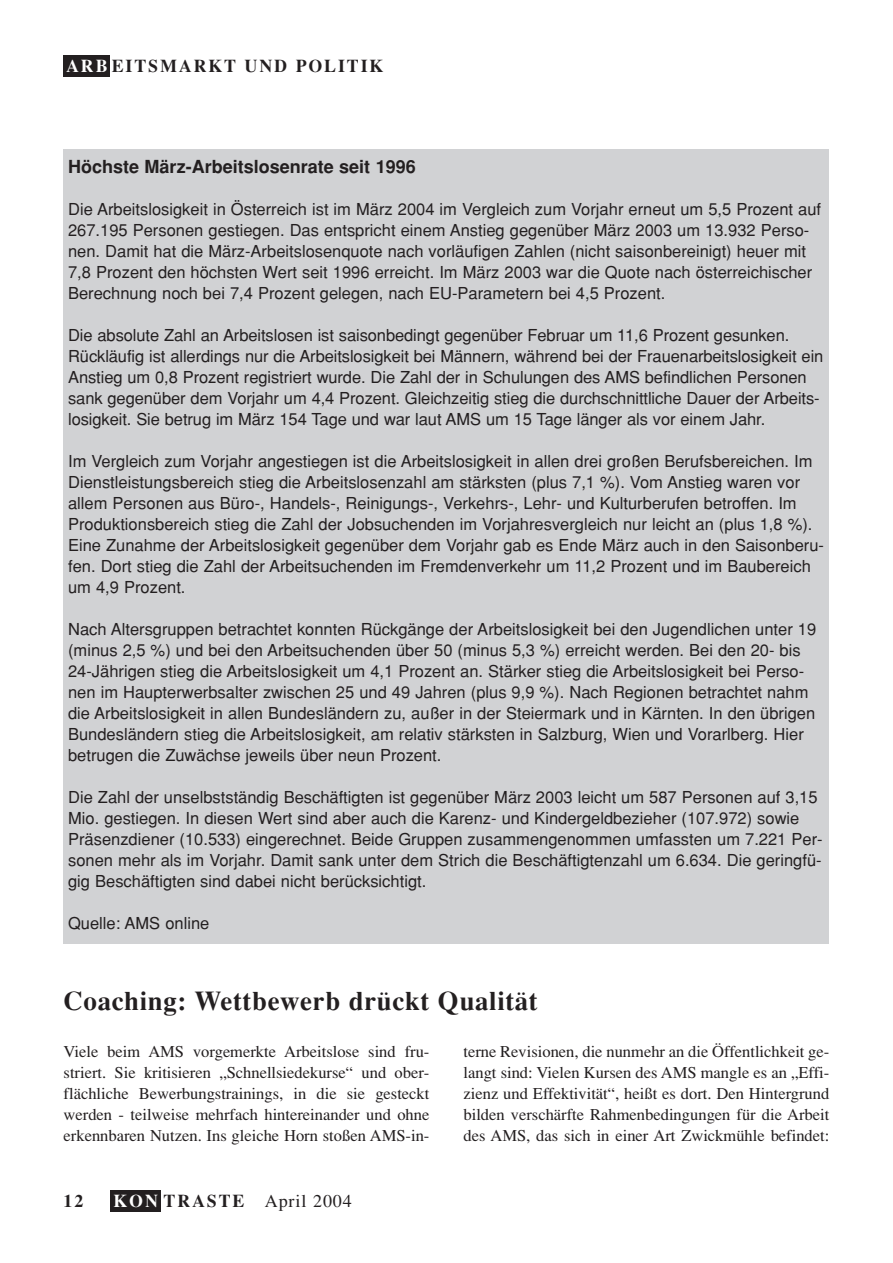
<style>
.page{position:relative;width:893px;height:1263px;background:#fff}
.page>*{position:absolute;margin:0;border:0;box-sizing:border-box;transform-origin:0 0}
.t1{font:700 27px "Times";letter-spacing:.02em;color:#231f20}
.t2{font:700 18px "Helvetica";color:#231f20}
.t3{font:700 18px "Times";letter-spacing:.1em;color:#231f20}
.t4{font:18px "Times";letter-spacing:.05em;color:#231f20}
.t5{font:16.5px/21px "Helvetica";color:#231f20}
.t6{font:16.5px/21px "Times";color:#231f20;text-align:justify}
.s1{color:#fff}
.s2{font-weight:700;color:#fff}
.s3{font-weight:700}
</style>
<div class="page">
<div style="left:110px;top:1191px;width:50px;height:21px;background:#231f20"></div>
<div style="left:64px;top:55px;width:46px;height:21px;background:#231f20"></div>
<div style="left:64px;top:149px;width:765px;height:795px;background:#d1d2d4"></div>
<p class="t3" style="left:66px;top:59px;width:319px"><span class="s1">ARB</span> EITSMARKT UND POLITIK</p>
<p class="t2" style="left:68px;top:160px;width:349px">Höchste März-Arbeitslosenrate seit 1996</p>
<p class="t5" style="left:68px;top:200px;width:754px">Die Arbeitslosigkeit in Österreich ist im März 2004 im Vergleich zum Vorjahr erneut um 5,5 Prozent auf 267.195 Personen gestiegen. Das entspricht einem Anstieg gegenüber März 2003 um 13.932 Perso&shy;nen. Damit hat die März-Arbeitslosenquote nach vorläufigen Zahlen (nicht saisonbereinigt) heuer mit 7,8 Prozent den höchsten Wert seit 1996 erreicht. Im März 2003 war die Quote nach österreichischer Berechnung noch bei 7,4 Prozent gelegen, nach EU-Parametern bei 4,5 Prozent.</p>
<p class="t5" style="left:68px;top:326px;width:756px">Die absolute Zahl an Arbeitslosen ist saisonbedingt gegenüber Februar um 11,6 Prozent gesunken.<br>Rückläufig ist allerdings nur die Arbeitslosigkeit bei Männern, während bei der Frauenarbeitslosigkeit ein Anstieg um 0,8 Prozent registriert wurde. Die Zahl der in Schulungen des AMS befindlichen Personen sank gegenüber dem Vorjahr um 4,4 Prozent. Gleichzeitig stieg die durchschnittliche Dauer der Arbeits&shy;losigkeit. Sie betrug im März 154 Tage und war laut AMS um 15 Tage länger als vor einem Jahr.</p>
<p class="t5" style="left:68px;top:452px;width:757px">Im Vergleich zum Vorjahr angestiegen ist die Arbeitslosigkeit in allen drei großen Berufsbereichen. Im Dienstleistungsbereich stieg die Arbeitslosenzahl am stärksten (plus 7,1 %). Vom Anstieg waren vor allem Personen aus Büro-, Handels-, Reinigungs-, Verkehrs-, Lehr- und Kulturberufen betroffen. Im Produktionsbereich stieg die Zahl der Jobsuchenden im Vorjahresvergleich nur leicht an (plus 1,8 %).<br>Eine Zunahme der Arbeitslosigkeit gegenüber dem Vorjahr gab es Ende März auch in den Saisonberu&shy;fen. Dort stieg die Zahl der Arbeitsuchenden im Fremdenverkehr um 11,2 Prozent und im Baubereich um 4,9 Prozent.</p>
<p class="t5" style="left:68px;top:620px;width:749px">Nach Altersgruppen betrachtet konnten Rückgänge der Arbeitslosigkeit bei den Jugendlichen unter 19 (minus 2,5 %) und bei den Arbeitsuchenden über 50 (minus 5,3 %) erreicht werden. Bei den 20- bis 24-Jährigen stieg die Arbeitslosigkeit um 4,1 Prozent an. Stärker stieg die Arbeitslosigkeit bei Perso&shy;nen im Haupterwerbsalter zwischen 25 und 49 Jahren (plus 9,9 %). Nach Regionen betrachtet nahm die Arbeitslosigkeit in allen Bundesländern zu, außer in der Steiermark und in Kärnten. In den übrigen Bundesländern stieg die Arbeitslosigkeit, am relativ stärksten in Salzburg, Wien und Vorarlberg. Hier betrugen die Zuwächse jeweils über neun Prozent.</p>
<p class="t5" style="left:68px;top:788px;width:756px">Die Zahl der unselbstständig Beschäftigten ist gegenüber März 2003 leicht um 587 Personen auf 3,15<br>Mio. gestiegen. In diesen Wert sind aber auch die Karenz- und Kindergeldbezieher (107.972) sowie Präsenzdiener (10.533) eingerechnet. Beide Gruppen zusammengenommen umfassten um 7.221 Per&shy;sonen mehr als im Vorjahr. Damit sank unter dem Strich die Beschäftigtenzahl um 6.634. Die geringfü&shy;gig Beschäftigten sind dabei nicht berücksichtigt.</p>
<p class="t5" style="left:68px;top:914px;width:143px">Quelle: AMS online</p>
<h1 class="t1" style="left:64px;top:991px;width:476px">Coaching: Wettbewerb drückt Qualität</h1>
<p class="t6" style="left:64px;top:1042px;width:367px">Viele beim AMS vorgemerkte Arbeitslose sind fru&shy;striert. Sie kritisieren „Schnellsiedekurse“ und ober&shy;flächliche Bewerbungstrainings, in die sie gesteckt werden - teilweise mehrfach hintereinander und ohne erkennbaren Nutzen. Ins gleiche Horn stoßen AMS-in-</p>
<p class="t6" style="left:463px;top:1042px;width:367px">terne Revisionen, die nunmehr an die Öffentlichkeit ge&shy;langt sind: Vielen Kursen des AMS mangle es an „Effi&shy;zienz und Effektivität“, heißt es dort. Den Hintergrund bilden verschärfte Rahmenbedingungen für die Arbeit des AMS, das sich in einer Art Zwickmühle befindet:</p>
<p class="t3" style="left:64px;top:1195px;width:21px">12</p>
<p class="t4" style="left:113px;top:1195px;width:240px"><span class="s2">KON</span> <span class="s3">TRASTE</span> April 2004</p>
</div>
